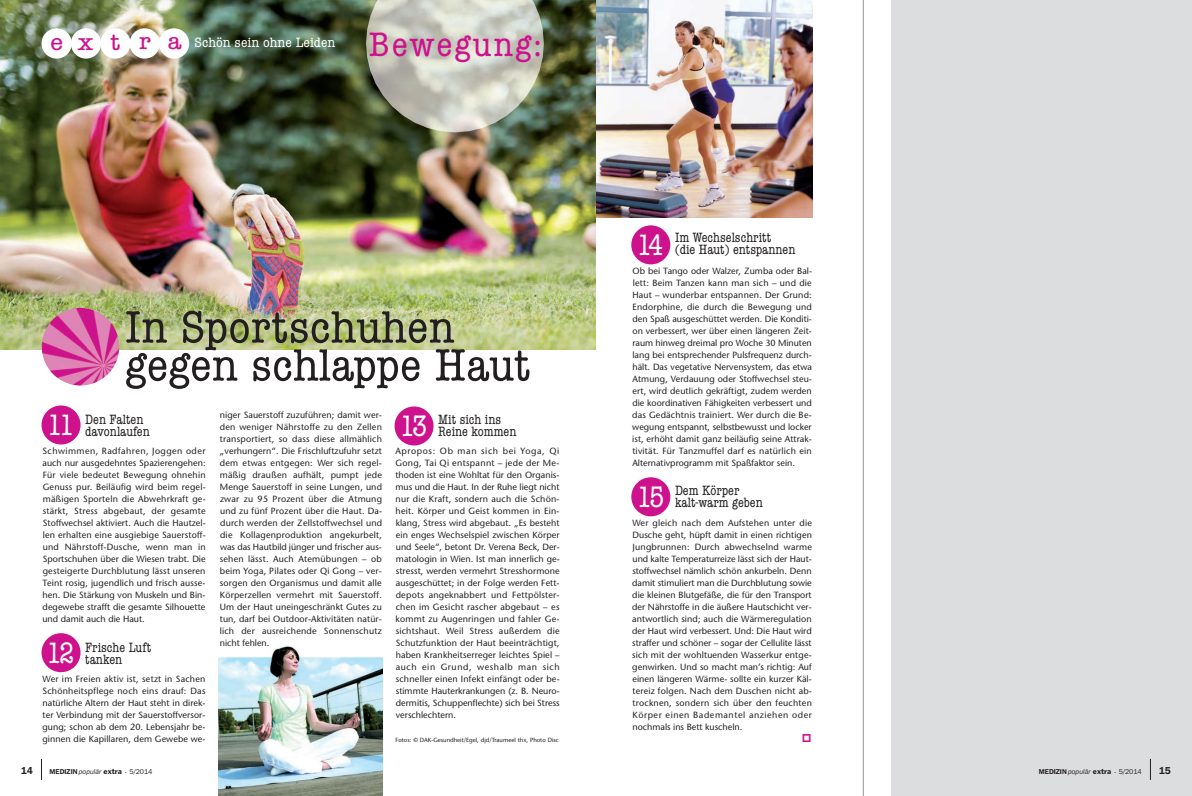
<style>
.page{position:relative;width:1192px;height:796px;background:#fff}
.page>*{position:absolute;margin:0;border:0;box-sizing:border-box;transform-origin:0 0}
.t1{font:condensed 46.8px/38px "American Typewriter";color:#231f20;scale:1.11 1}
.t2{font:condensed 35.1px "American Typewriter";letter-spacing:.05em;color:#ce118c;scale:1.11 1}
.t3{font:condensed 30.6px "American Typewriter";color:#fff}
.t4{font:condensed 24px "American Typewriter";letter-spacing:.515em;color:#ce118c;scale:1.33 1}
.t5{font:condensed 14.1px "American Typewriter";color:#fff;scale:1.11 1}
.t6{font:condensed 14px/12px "American Typewriter";color:#231f20}
.t7{font:600 10px "Franklin Gothic IT Cby BT";color:#231f20}
.t8{font:9px/12px "Stone Sans";letter-spacing:.005em;color:#231f20;text-align:justify}
.t9{font:600 7px "Franklin Gothic IT Cby BT";color:#231f20}
.t10{font:6px "Stone Sans";color:#231f20}
.s1{font-size:30.6px;color:#fff}
.s2{font-weight:400;font-style:italic}
.s3{font-family:"Franklin Gothic EF";font-weight:400;font-size:8px}
.s4{font-weight:400}
</style>
<div class="page">
<div style="left:891px;top:0;width:301px;height:796px;background:#dcdddf"></div>
<svg style="left:1150px;top:759px;width:1px;height:21px"></svg>
<img style="left:596px;top:0;width:217px;height:217px">
<img style="left:219px;top:646px;width:164px;height:150px">
<img style="left:0;top:0;width:596px;height:349px">
<svg style="left:41px;top:759px;width:1px;height:21px"></svg>
<hr style="left:863px;top:0;width:1px;height:796px;background:#939598">
<div style="left:42px;top:405px;width:39px;height:39px;background:#ce118c;border-radius:50%"></div>
<div style="left:394px;top:406px;width:39px;height:39px;background:#ce118c;border-radius:50%"></div>
<div style="left:42px;top:28px;width:30px;height:31px;background:#fff;border-radius:50%"></div>
<div style="left:71px;top:28px;width:30px;height:31px;background:#fff;border-radius:50%"></div>
<div style="left:100px;top:28px;width:30px;height:31px;background:#fff;border-radius:50%"></div>
<div style="left:130px;top:28px;width:30px;height:31px;background:#fff;border-radius:50%"></div>
<div style="left:159px;top:28px;width:30px;height:31px;background:#fff;border-radius:50%"></div>
<img style="left:42px;top:308px;width:37px;height:71px">
<div style="left:631px;top:477px;width:39px;height:39px;background:#ce118c;border-radius:50%"></div>
<div style="left:631px;top:225px;width:39px;height:39px;background:#ce118c;border-radius:50%"></div>
<div style="left:42px;top:633px;width:39px;height:39px;background:#ce118c;border-radius:50%"></div>
<img style="left:366px;top:0;width:178px;height:132px">
<h3 class="t4" style="left:50px;top:23px;width:100px">extra</h3>
<h3 class="t5" style="left:195px;top:32px;width:128px">Schön sein ohne Leiden</h3>
<h2 class="t2" style="left:369px;top:18px;width:157px">Bewegung:</h2>
<h1 class="t1" style="left:125px;top:307px;width:367px">In Sportschuhen gegen schlappe Haut</h1>
<p class="t8" style="left:220px;top:410px;width:164px">niger Sauerstoff zuzuführen; damit wer&shy;den weniger Nährstoffe zu den Zellen transportiert, so dass diese allmählich „verhungern“. Die Frischluftzufuhr setzt dem etwas entgegen: Wer sich regel&shy;mäßig draußen aufhält, pumpt jede Menge Sauerstoff in seine Lungen, und zwar zu 95 Prozent über die Atmung und zu fünf Prozent über die Haut. Da&shy;durch werden der Zellstoffwechsel und die Kollagenproduktion angekurbelt, was das Hautbild jünger und frischer aus&shy;sehen lässt. Auch Atemübungen – ob beim Yoga, Pilates oder Qi Gong – ver&shy;sorgen den Organismus und damit alle Körperzellen vermehrt mit Sauerstoff.<br>Um der Haut uneingeschränkt Gutes zu tun, darf bei Outdoor-Aktivitäten natür&shy;lich der ausreichende Sonnenschutz nicht fehlen.</p>
<h3 class="t6" style="left:85px;top:413px;width:66px">Den Falten davonlaufen</h3>
<h3 class="t6" style="left:438px;top:413px;width:80px">Mit sich ins<br>Reine kommen</h3>
<h3 class="t3" style="left:47px;top:402px;width:29px">11</h3>
<h3 class="t3" style="left:400px;top:402px;width:29px">13</h3>
<p class="t8" style="left:42px;top:446px;width:165px">Schwimmen, Radfahren, Joggen oder auch nur ausgedehntes Spazierengehen:<br>Für viele bedeutet Bewegung ohnehin Genuss pur. Beiläufig wird beim regel&shy;mäßigen Sporteln die Abwehrkraft ge&shy;stärkt, Stress abgebaut, der gesamte Stoffwechsel aktiviert. Auch die Hautzel&shy;len erhalten eine ausgiebige Sauerstoff&shy;und Nährstoff-Dusche, wenn man in Sportschuhen über die Wiesen trabt. Die gesteigerte Durchblutung lässt unseren Teint rosig, jugendlich und frisch ausse&shy;hen. Die Stärkung von Muskeln und Bin&shy;degewebe strafft die gesamte Silhouette und damit auch die Haut.</p>
<p class="t8" style="left:395px;top:446px;width:166px">Apropos: Ob man sich bei Yoga, Qi Gong, Tai Qi entspannt – jede der Me&shy;thoden ist eine Wohltat für den Organis&shy;mus und die Haut. In der Ruhe liegt nicht nur die Kraft, sondern auch die Schön&shy;heit. Körper und Geist kommen in Ein&shy;klang, Stress wird abgebaut. „Es besteht ein enges Wechselspiel zwischen Körper und Seele“, betont Dr. Verena Beck, Der&shy;matologin in Wien. Ist man innerlich ge&shy;stresst, werden vermehrt Stresshormone ausgeschüttet; in der Folge werden Fett&shy;depots angeknabbert und Fettpölster&shy;chen im Gesicht rascher abgebaut – es kommt zu Augenringen und fahler Ge&shy;sichtshaut. Weil Stress außerdem die Schutzfunktion der Haut beeinträchtigt, haben Krankheitserreger leichtes Spiel – auch ein Grund, weshalb man sich schneller einen Infekt einfängt oder be&shy;stimmte Hauterkrankungen (z. B. Neuro&shy;dermitis, Schuppenflechte) sich bei Stress verschlechtern.</p>
<h3 class="t6" style="left:85px;top:640px;width:68px;text-indent:-39px"><span class="s1">12</span> Frische Luft tanken</h3>
<p class="t8" style="left:42px;top:674px;width:165px">Wer im Freien aktiv ist, setzt in Sachen Schönheitspflege noch eins drauf: Das natürliche Altern der Haut steht in direk&shy;ter Verbindung mit der Sauerstoffversor&shy;gung; schon ab dem 20. Lebensjahr be&shy;ginnen die Kapillaren, dem Gewebe we-</p>
<p class="t10" style="left:395px;top:737px;width:165px">Fotos: © DAK-Gesundheit/Egel, djd/Traumeel thx, Photo Disc</p>
<h3 class="t6" style="left:636px;top:231px;width:161px;text-indent:39px">Im Wechselschritt<br><span class="s1">14</span> (die Haut) entspannen</h3>
<p class="t8" style="left:632px;top:266px;width:181px">Ob bei Tango oder Walzer, Zumba oder Bal&shy;lett: Beim Tanzen kann man sich – und die Haut – wunderbar entspannen. Der Grund:<br>Endorphine, die durch die Bewegung und den Spaß ausgeschüttet werden. Die Konditi&shy;on verbessert, wer über einen längeren Zeit&shy;raum hinweg dreimal pro Woche 30 Minuten lang bei entsprechender Pulsfrequenz durch&shy;hält. Das vegetative Nervensystem, das etwa Atmung, Verdauung oder Stoffwechsel steu&shy;ert, wird deutlich gekräftigt, zudem werden die koordinativen Fähigkeiten verbessert und das Gedächtnis trainiert. Wer durch die Be&shy;wegung entspannt, selbstbewusst und locker ist, erhöht damit ganz beiläufig seine Attrak&shy;tivität. Für Tanzmuffel darf es natürlich ein Alternativprogramm mit Spaßfaktor sein.</p>
<h3 class="t6" style="left:675px;top:484px;width:89px;text-indent:-38px"><span class="s1">15</span> Dem Körper kalt-warm geben</h3>
<p class="t8" style="left:632px;top:518px;width:181px">Wer gleich nach dem Aufstehen unter die Dusche geht, hüpft damit in einen richtigen Jungbrunnen: Durch abwechselnd warme und kalte Temperaturreize lässt sich der Haut&shy;stoffwechsel nämlich schön ankurbeln. Denn damit stimuliert man die Durchblutung sowie die kleinen Blutgefäße, die für den Transport der Nährstoffe in die äußere Hautschicht ver&shy;antwortlich sind; auch die Wärmeregulation der Haut wird verbessert. Und: Die Haut wird straffer und schöner – sogar der Cellulite lässt sich mit der wohltuenden Wasserkur entge&shy;genwirken. Und so macht man’s richtig: Auf einen längeren Wärme- sollte ein kurzer Käl&shy;tereiz folgen. Nach dem Duschen nicht ab&shy;trocknen, sondern sich über den feuchten Körper einen Bademantel anziehen oder nochmals ins Bett kuscheln.</p>
<p class="t7" style="left:21px;top:766px;width:14px">14</p>
<p class="t9" style="left:50px;top:769px;width:104px">MEDIZIN <span class="s2">populär</span> <span class="s3">extra</span> <sup>.</sup> <span class="s4">5/2014</span></p>
<p class="t9" style="left:1039px;top:769px;width:104px">MEDIZIN <span class="s2">populär</span> <span class="s3">extra</span> <sup>.</sup> <span class="s4">5/2014</span></p>
<p class="t7" style="left:1159px;top:766px;width:14px">15</p>
</div>
